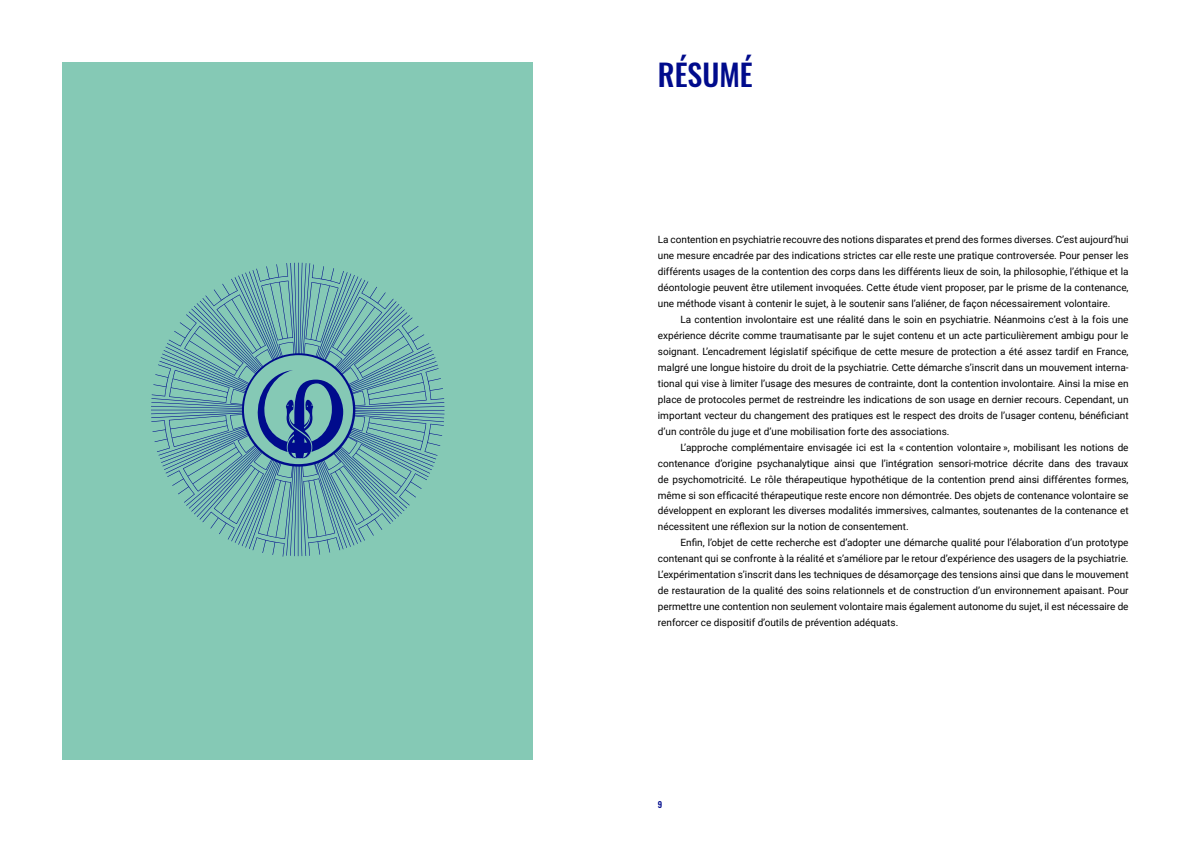
<style>
.page{position:relative;width:1191px;height:842px;background:#fff}
.page>*{position:absolute;margin:0;border:0;box-sizing:border-box;transform-origin:0 0}
.t1{font:500 30px "Oswald";color:#000b8c}
.t2{font:10px/15.9px "Roboto";color:#000;text-align:justify}
.t3{font:500 8.5px "Oswald";color:#000b8c}
</style>
<div class="page">
<div style="left:62px;top:62px;width:471px;height:698px;background:#85c9b5"></div>
<svg style="left:151px;top:263px;width:293px;height:294px"></svg>
<h1 class="t1" style="left:658px;top:59px;width:96px">RÉSUMÉ</h1>
<p class="t2" style="left:658px;top:232px;width:472px">La contention en psychiatrie recouvre des notions disparates et prend des formes diverses. C’est aujourd’hui une mesure encadrée par des indications strictes car elle reste une pratique controversée. Pour penser les différents usages de la contention des corps dans les différents lieux de soin, la philosophie, l’éthique et la déontologie peuvent être utilement invoquées. Cette étude vient proposer, par le prisme de la contenance, une méthode visant à contenir le sujet, à le soutenir sans l’aliéner, de façon nécessairement volontaire.</p>
<p class="t2" style="left:658px;top:311px;width:472px;text-indent:23px">La contention involontaire est une réalité dans le soin en psychiatrie. Néanmoins c’est à la fois une expérience décrite comme traumatisante par le sujet contenu et un acte particulièrement ambigu pour le soignant. L’encadrement législatif spécifique de cette mesure de protection a été assez tardif en France, malgré une longue histoire du droit de la psychiatrie. Cette démarche s’inscrit dans un mouvement interna&shy;tional qui vise à limiter l’usage des mesures de contrainte, dont la contention involontaire. Ainsi la mise en place de protocoles permet de restreindre les indications de son usage en dernier recours. Cependant, un important vecteur du changement des pratiques est le respect des droits de l’usager contenu, bénéficiant d’un contrôle du juge et d’une mobilisation forte des associations.</p>
<p class="t2" style="left:658px;top:439px;width:472px;text-indent:23px">L’approche complémentaire envisagée ici est la « contention volontaire », mobilisant les notions de contenance d’origine psychanalytique ainsi que l’intégration sensori-motrice décrite dans des travaux de psychomotricité. Le rôle thérapeutique hypothétique de la contention prend ainsi différentes formes, même si son efficacité thérapeutique reste encore non démontrée. Des objets de contenance volontaire se développent en explorant les diverses modalités immersives, calmantes, soutenantes de la contenance et nécessitent une réflexion sur la notion de consentement.</p>
<p class="t2" style="left:658px;top:534px;width:472px;text-indent:23px">Enfin, l’objet de cette recherche est d’adopter une démarche qualité pour l’élaboration d’un prototype contenant qui se confronte à la réalité et s’améliore par le retour d’expérience des usagers de la psychiatrie.<br>L’expérimentation s’inscrit dans les techniques de désamorçage des tensions ainsi que dans le mouvement de restauration de la qualité des soins relationnels et de construction d’un environnement apaisant. Pour permettre une contention non seulement volontaire mais également autonome du sujet, il est nécessaire de renforcer ce dispositif d’outils de prévention adéquats.</p>
<p class="t3" style="left:658px;top:800px;width:6px">9</p>
</div>
